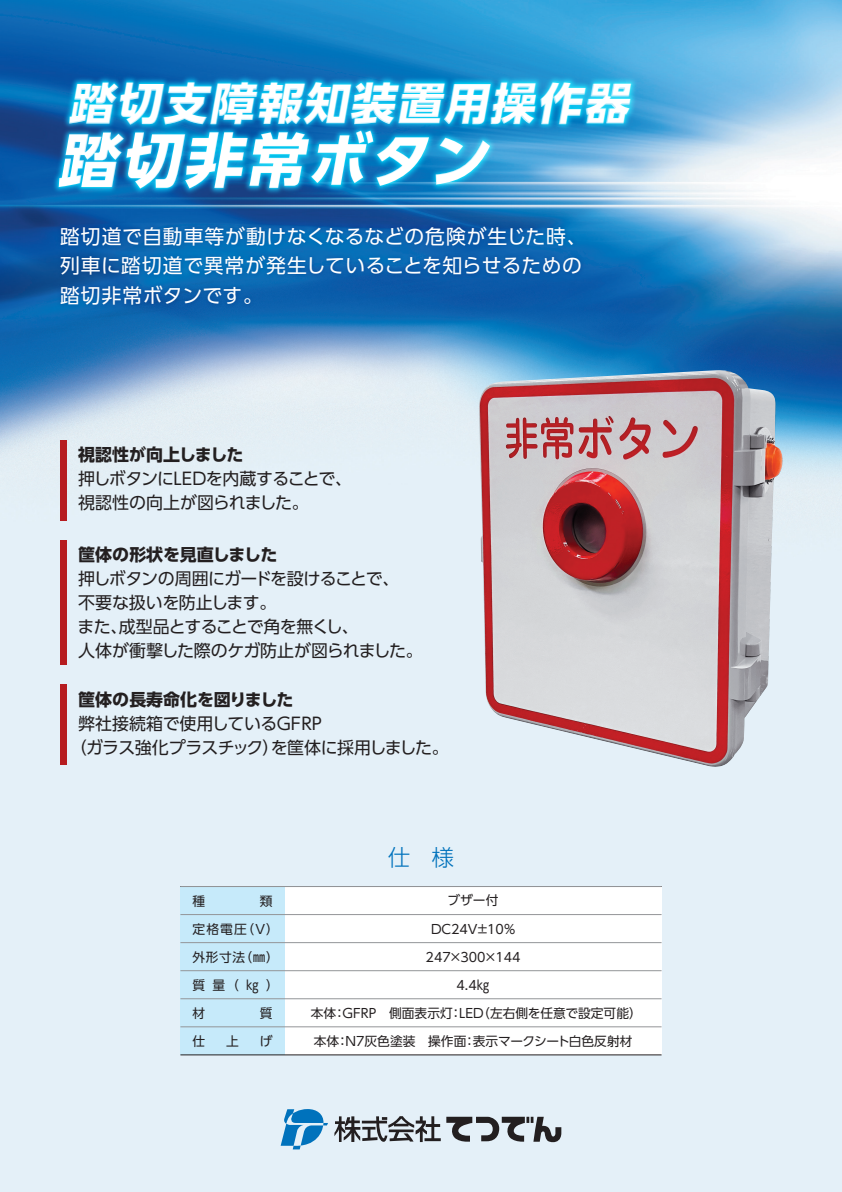
<style>
.page{position:relative;width:842px;height:1192px;background:#fff}
.page>*{position:absolute;margin:0;border:0;box-sizing:border-box;transform-origin:0 0}
.t1{font:italic 700 58.5px "UD Shin Go Pro";color:#fff}
.t2{font:italic 700 43.85px "UD Shin Go Pro";color:#fff}
.t3{font:300 22.65px "UD Shin Go Pro";color:#0072bc}
.t4{font:19.8px/29.7px "UD Shin Go Pro";letter-spacing:.03em;color:#fff}
.t5{font:16.95px/24.1px "UD Shin Go Pro";letter-spacing:-.03em;color:#231f20}
.t6{font:700 16.95px "UD Shin Go Pro";letter-spacing:-.005em;color:#231f20}
.t7{font:12.75px "UD Shin Go Pro";color:#231f20}
</style>
<div class="page">
<img style="left:0;top:0;width:842px;height:1192px">
<svg style="left:334px;top:1116px;width:227px;height:26px;background:#92979c"></svg>
<svg style="left:281px;top:1109px;width:47px;height:40px;background:#67abd7"></svg>
<img style="left:54px;top:220px;width:534px;height:96px">
<div style="left:180px;top:886px;width:481px;height:169px;background:#fff"></div>
<div style="left:180px;top:886px;width:105px;height:169px;background:#c6eafa"></div>
<hr style="left:180px;top:942px;width:481px;height:1px;background:#939598">
<hr style="left:180px;top:914px;width:481px;height:1px;background:#939598">
<hr style="left:180px;top:886px;width:481px;height:1px;background:#939598">
<hr style="left:180px;top:970px;width:481px;height:1px;background:#939598">
<hr style="left:180px;top:999px;width:481px;height:1px;background:#939598">
<hr style="left:180px;top:1027px;width:481px;height:1px;background:#939598">
<hr style="left:180px;top:1055px;width:481px;height:1px;background:#231f20">
<div style="left:60px;top:440px;width:6px;height:80px;background:#b61c20"></div>
<div style="left:60px;top:540px;width:6px;height:125px;background:#b61c20"></div>
<div style="left:60px;top:685px;width:6px;height:80px;background:#b61c20"></div>
<img style="left:48px;top:74px;width:593px;height:137px">
<img style="left:51px;top:79px;width:586px;height:128px">
<svg style="left:59px;top:82px;width:572px;height:107px;background:#19b2e1"></svg>
<img style="left:479px;top:370px;width:304px;height:397px">
<h2 class="t2" style="left:69px;top:67px;width:573px">踏切支障報知装置用操作器</h2>
<h1 class="t1" style="left:58px;top:112px;width:447px">踏切非常ボタン</h1>
<p class="t4" style="left:60px;top:221px;width:528px">踏切道で自動車等が動けなくなるなどの危険が生じた時、列車に踏切道で異常が発生していることを知らせるための踏切非常ボタンです。</p>
<p class="t6" style="left:78px;top:441px;width:167px">視認性が向上しました</p>
<p class="t5" style="left:78px;top:466px;width:275px">押しボタンにLEDを内蔵することで、視認性の向上が図られました。</p>
<p class="t6" style="left:78px;top:541px;width:201px">筐体の形状を見直しました</p>
<p class="t5" style="left:78px;top:566px;width:347px">押しボタンの周囲にガードを設けることで、<br>不要な扱いを防止します。<br>また、成型品とすることで角を無くし、<br>人体が衝撃した際のケガ防止が図られました。</p>
<p class="t6" style="left:78px;top:685px;width:217px">筐体の長寿命化を図りました</p>
<p class="t5" style="left:70px;top:711px;width:380px;text-indent:8px">弊社接続箱で使用しているGFRP<br>（ガラス強化プラスチック）を筐体に採用しました。</p>
<p class="t7" style="left:192px;top:891px;width:14px">種</p>
<p class="t7" style="left:260px;top:891px;width:14px">類</p>
<p class="t7" style="left:192px;top:919px;width:88px">定格電圧（V）</p>
<p class="t7" style="left:192px;top:947px;width:88px">外形寸法（㎜）</p>
<p class="t7" style="left:192px;top:975px;width:88px">質量（㎏）</p>
<p class="t7" style="left:192px;top:1003px;width:14px">材</p>
<p class="t7" style="left:260px;top:1003px;width:14px">質</p>
<p class="t7" style="left:192px;top:1031px;width:14px">仕</p>
<p class="t7" style="left:226px;top:1031px;width:14px">上</p>
<p class="t7" style="left:260px;top:1031px;width:14px">げ</p>
<h3 class="t3" style="left:388px;top:839px;width:68px">仕 様</h3>
<p class="t7" style="left:447px;top:890px;width:52px">ブザー付</p>
<p class="t7" style="left:431px;top:918px;width:86px">DC24V±10%</p>
<p class="t7" style="left:426px;top:946px;width:96px">247×300×144</p>
<p class="t7" style="left:457px;top:974px;width:35px">4.4㎏</p>
<p class="t7" style="left:311px;top:1003px;width:333px">本体：GFRP　側面表示灯：LED（左右側を任意で設定可能）</p>
<p class="t7" style="left:314px;top:1031px;width:320px">本体：N7灰色塗装　操作面：表示マークシート白色反射材</p>
</div>
